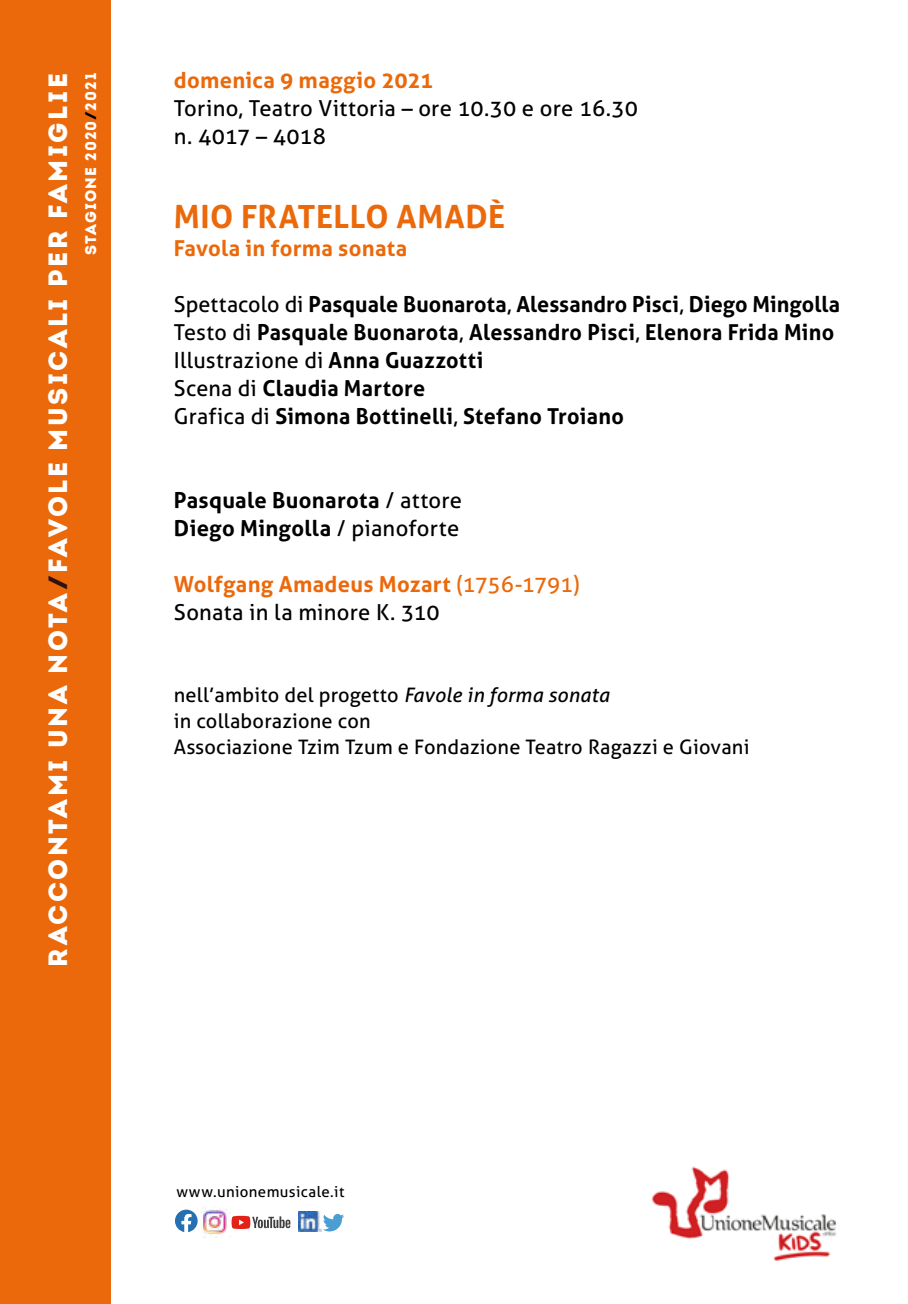
<style>
.page{position:relative;width:908px;height:1304px;background:#fff}
.page>*{position:absolute;margin:0;border:0;box-sizing:border-box;transform-origin:0 0}
.t1{font:700 32px "Aller";letter-spacing:.015em;color:#eb690b}
.t2{font:900 26.4px "Intro";letter-spacing:.1em;color:#fff}
.t3{font:700 22px/28px "Aller";letter-spacing:.01em;color:#000}
.t4{font:700 22px/28px "Aller";letter-spacing:.015em;color:#eb690b}
.t5{font:22px/28px "Aller";letter-spacing:.01em;color:#000}
.t6{font:20px/26px "Aller";letter-spacing:.01em;color:#000}
.t7{font:900 15.4px "Intro";letter-spacing:.075em;color:#fff}
.t8{font:15px "Aller";letter-spacing:.025em;color:#000}
.s1{color:#2d1210}
.s2{color:#000}
.s3{font-weight:400}
.s4{font-weight:400;color:#000}
.s5{font-style:italic}
</style>
<div class="page">
<div style="left:0;top:0;width:110px;height:1304px;background:#eb690b"></div>
<img style="left:651px;top:1166px;width:185px;height:95px">
<img style="left:201px;top:1206px;width:26px;height:29px">
<svg style="left:231px;top:1216px;width:59px;height:13px"></svg>
<svg style="left:175px;top:1210px;width:22px;height:22px"></svg>
<svg style="left:323px;top:1214px;width:21px;height:17px"></svg>
<img style="left:298px;top:1212px;width:23px;height:20px">
<p class="t2" style="left:41px;top:254px;width:185px;rotate:-90deg">I CONCERTI</p>
<p class="t7" style="left:80px;top:255px;width:184px;rotate:-90deg">STAGIONE 2020 2021</p>
<p class="t7" style="left:80px;top:89px;width:18px;rotate:-90deg">17</p>
<p class="t2" style="left:40px;top:967px;width:896px;rotate:-90deg">RACCONTAMI UNA NOTA<span class="s1">/</span>FAVOLE MUSICALI PER FAMIGLIE</p>
<p class="t7" style="left:80px;top:253px;width:144px;rotate:-90deg">STAGIONE 2016<span class="s2">/</span></p>
<p class="t4" style="left:174px;top:66px;width:261px">domenica 9 maggio 2021</p>
<p class="t5" style="left:174px;top:94px;width:465px">Torino, Teatro Vittoria – ore 10.30 e ore 16.30 n. 4017 – 4018</p>
<h1 class="t1" style="left:174px;top:197px;width:332px">MIO FRATELLO AMADÈ</h1>
<p class="t4" style="left:174px;top:234px;width:235px">Favola in forma sonata</p>
<p class="t3" style="left:174px;top:290px;width:667px"><span class="s3">Spettacolo di</span> Pasquale Buonarota<span class="s3">,</span> Alessandro Pisci<span class="s3">,</span> Diego Mingolla <span class="s3">Testo di</span> Pasquale Buonarota<span class="s3">,</span> Alessandro Pisci<span class="s3">,</span> Elenora Frida Mino <span class="s3">Illustrazione di</span> Anna Guazzotti<br><span class="s3">Scena di</span> Claudia Martore<br><span class="s3">Grafica di</span> Simona Bottinelli<span class="s3">,</span> Stefano Troiano</p>
<p class="t3" style="left:174px;top:486px;width:290px">Pasquale Buonarota <span class="s3">/ attore<br></span>Diego Mingolla <span class="s3">/ pianoforte</span></p>
<p class="t4" style="left:174px;top:570px;width:407px">Wolfgang Amadeus Mozart <span class="s3">(1756-1791)<br></span><span class="s4">Sonata in la minore K. 310</span></p>
<p class="t6" style="left:174px;top:682px;width:577px">nell’ambito del progetto <span class="s5">Favole in forma sonata<br></span>in collaborazione con<br>Associazione Tzim Tzum e Fondazione Teatro Ragazzi e Giovani</p>
<p class="t8" style="left:176px;top:1183px;width:169px">www.unionemusicale.it</p>
</div>
